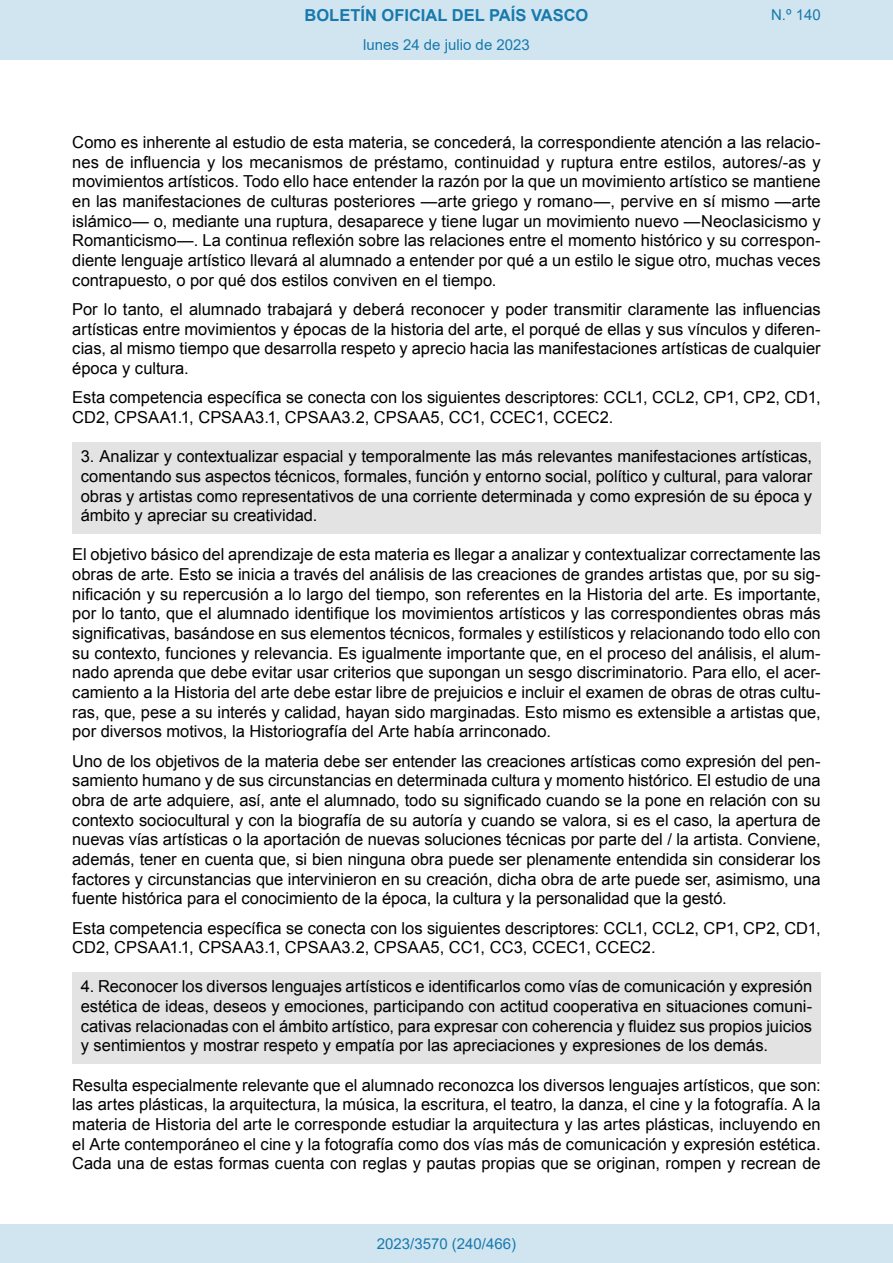
<style>
.page{position:relative;width:893px;height:1263px;background:#fff}
.page>*{position:absolute;margin:0;border:0;box-sizing:border-box;transform-origin:0 0}
.t1{font:16.5px/19.6px "Arial";color:#000;text-align:justify}
.t2{font:700 16.5px "Arial";color:#1879ad}
.Paginacion_Centro{font:15px "Arial";color:#1879ad}
</style>
<div class="page">
<div style="left:72px;top:442px;width:749px;height:91px;background:#e3e3e3"></div>
<div style="left:72px;top:972px;width:749px;height:91px;background:#e3e3e3"></div>
<div style="left:0;top:0;width:893px;height:60px;background:#d0e5f0"></div>
<div style="left:0;top:1225px;width:893px;height:38px;background:#d0e5f0"></div>
<p class="t2" style="left:305px;top:3px;width:285px">BOLETÍN OFICIAL DEL PAÍS VASCO</p>
<p class="Paginacion_Centro" style="left:771px;top:5px;width:51px">N.º 140</p>
<p class="Paginacion_Centro" style="left:363px;top:35px;width:168px">lunes 24 de julio de 2023</p>
<p class="t1" style="left:72px;top:133px;width:750px">Como es inherente al estudio de esta materia, se concederá, la correspondiente atención a las relacio&shy;nes de influencia y los mecanismos de préstamo, continuidad y ruptura entre estilos, autores/-as y movimientos artísticos. Todo ello hace entender la razón por la que un movimiento artístico se mantiene en las manifestaciones de culturas posteriores —arte griego y romano—, pervive en sí mismo —arte islámico— o, mediante una ruptura, desaparece y tiene lugar un movimiento nuevo —Neoclasicismo y Romanticismo—. La continua reflexión sobre las relaciones entre el momento histórico y su correspon&shy;diente lenguaje artístico llevará al alumnado a entender por qué a un estilo le sigue otro, muchas veces contrapuesto, o por qué dos estilos conviven en el tiempo.</p>
<p class="t1" style="left:72px;top:300px;width:750px">Por lo tanto, el alumnado trabajará y deberá reconocer y poder transmitir claramente las influencias artísticas entre movimientos y épocas de la historia del arte, el porqué de ellas y sus vínculos y diferen&shy;cias, al mismo tiempo que desarrolla respeto y aprecio hacia las manifestaciones artísticas de cualquier época y cultura.</p>
<p class="t1" style="left:72px;top:388px;width:750px">Esta competencia específica se conecta con los siguientes descriptores: CCL1, CCL2, CP1, CP2, CD1,<br>CD2, CPSAA1.1, CPSAA3.1, CPSAA3.2, CPSAA5, CC1, CCEC1, CCEC2.</p>
<p class="t1" style="left:81px;top:447px;width:733px">3. Analizar y contextualizar espacial y temporalmente las más relevantes manifestaciones artísticas, comentando sus aspectos técnicos, formales, función y entorno social, político y cultural, para valorar obras y artistas como representativos de una corriente determinada y como expresión de su época y ámbito y apreciar su creatividad.</p>
<p class="t1" style="left:72px;top:545px;width:750px">El objetivo básico del aprendizaje de esta materia es llegar a analizar y contextualizar correctamente las obras de arte. Esto se inicia a través del análisis de las creaciones de grandes artistas que, por su sig&shy;nificación y su repercusión a lo largo del tiempo, son referentes en la Historia del arte. Es importante, por lo tanto, que el alumnado identifique los movimientos artísticos y las correspondientes obras más significativas, basándose en sus elementos técnicos, formales y estilísticos y relacionando todo ello con su contexto, funciones y relevancia. Es igualmente importante que, en el proceso del análisis, el alum&shy;nado aprenda que debe evitar usar criterios que supongan un sesgo discriminatorio. Para ello, el acer&shy;camiento a la Historia del arte debe estar libre de prejuicios e incluir el examen de obras de otras cultu&shy;ras, que, pese a su interés y calidad, hayan sido marginadas. Esto mismo es extensible a artistas que, por diversos motivos, la Historiografía del Arte había arrinconado.</p>
<p class="t1" style="left:72px;top:751px;width:750px">Uno de los objetivos de la materia debe ser entender las creaciones artísticas como expresión del pen&shy;samiento humano y de sus circunstancias en determinada cultura y momento histórico. El estudio de una obra de arte adquiere, así, ante el alumnado, todo su significado cuando se la pone en relación con su contexto sociocultural y con la biografía de su autoría y cuando se valora, si es el caso, la apertura de nuevas vías artísticas o la aportación de nuevas soluciones técnicas por parte del / la artista. Conviene, además, tener en cuenta que, si bien ninguna obra puede ser plenamente entendida sin considerar los factores y circunstancias que intervinieron en su creación, dicha obra de arte puede ser, asimismo, una fuente histórica para el conocimiento de la época, la cultura y la personalidad que la gestó.</p>
<p class="t1" style="left:72px;top:918px;width:750px">Esta competencia específica se conecta con los siguientes descriptores: CCL1, CCL2, CP1, CP2, CD1,<br>CD2, CPSAA1.1, CPSAA3.1, CPSAA3.2, CPSAA5, CC1, CC3, CCEC1, CCEC2.</p>
<p class="t1" style="left:81px;top:977px;width:733px">4. Reconocer los diversos lenguajes artísticos e identificarlos como vías de comunicación y expresión estética de ideas, deseos y emociones, participando con actitud cooperativa en situaciones comuni&shy;cativas relacionadas con el ámbito artístico, para expresar con coherencia y fluidez sus propios juicios y sentimientos y mostrar respeto y empatía por las apreciaciones y expresiones de los demás.</p>
<p class="t1" style="left:72px;top:1075px;width:750px">Resulta especialmente relevante que el alumnado reconozca los diversos lenguajes artísticos, que son: las artes plásticas, la arquitectura, la música, la escritura, el teatro, la danza, el cine y la fotografía. A la materia de Historia del arte le corresponde estudiar la arquitectura y las artes plásticas, incluyendo en el Arte contemporáneo el cine y la fotografía como dos vías más de comunicación y expresión estética.<br>Cada una de estas formas cuenta con reglas y pautas propias que se originan, rompen y recrean de</p>
<p class="Paginacion_Centro" style="left:377px;top:1234px;width:141px">2023/3570 (240/466)</p>
</div>
